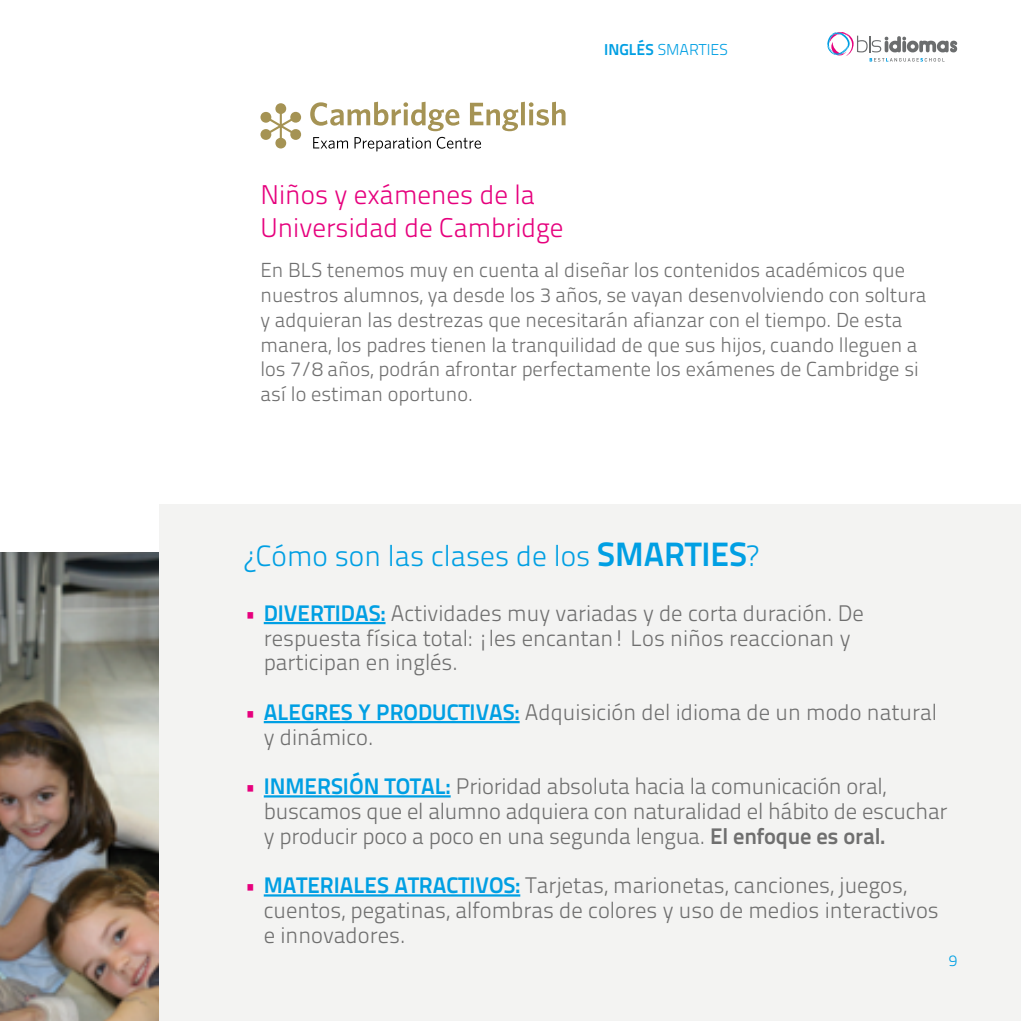
<style>
.page{position:relative;width:1021px;height:1021px;background:#fff}
.page>*{position:absolute;margin:0;border:0;box-sizing:border-box;transform-origin:0 0}
.t1{font:300 29.25px "Titillium Text 22 L";color:#009fe3}
.t2{font:300 27px/32.4px "Titillium Text 22 L";color:#e6007d}
.t3{font:300 22.5px/24.8px "Titillium Text 22 L";color:#6f6f6f}
.t4{font:300 20.25px/24.8px "Titillium Text 22 L";color:#6f6f6f}
.t5{font:300 15.75px "Titillium Text 22 L";color:#009fe3}
.s1{font-weight:700}
.s2{font-weight:700;font-size:33.75px}
.s3{color:#e6007d}
.s4{font-weight:700;color:#009fe3}
</style>
<div class="page">
<svg style="left:827px;top:32px;width:130px;height:30px"></svg>
<img style="left:0;top:552px;width:159px;height:468px">
<div style="left:159px;top:504px;width:861px;height:516px;background:#f3f3f2"></div>
<hr style="left:264px;top:622px;width:121px;height:2px;background:#009fe3">
<hr style="left:264px;top:721px;width:255px;height:2px;background:#009fe3">
<hr style="left:264px;top:795px;width:186px;height:2px;background:#009fe3">
<hr style="left:264px;top:894px;width:256px;height:2px;background:#009fe3">
<svg style="left:310px;top:102px;width:149px;height:29px"></svg>
<svg style="left:470px;top:103px;width:48px;height:28px"></svg>
<svg style="left:521px;top:102px;width:4px;height:23px"></svg>
<svg style="left:529px;top:102px;width:36px;height:24px"></svg>
<svg style="left:313px;top:137px;width:35px;height:12px"></svg>
<svg style="left:354px;top:137px;width:77px;height:14px"></svg>
<svg style="left:437px;top:137px;width:44px;height:12px"></svg>
<svg style="left:260px;top:103px;width:41px;height:45px"></svg>
<p class="t5" style="left:604px;top:38px;width:125px"><span class="s1">INGLÉS</span> SMARTIES</p>
<p class="t2" style="left:260px;top:177px;width:305px">Niños y exámenes de la<br>Universidad de Cambridge</p>
<p class="t4" style="left:260px;top:257px;width:667px">En BLS tenemos muy en cuenta al diseñar los contenidos académicos que nuestros alumnos, ya desde los 3 años, se vayan desenvolviendo con soltura y adquieran las destrezas que necesitarán afianzar con el tiempo. De esta manera, los padres tienen la tranquilidad de que sus hijos, cuando lleguen a los 7/8 años, podrán afrontar perfectamente los exámenes de Cambridge si así lo estiman oportuno.</p>
<h1 class="t1" style="left:244px;top:534px;width:515px">¿Cómo son las clases de los <span class="s2">SMARTIES</span>?</h1>
<p class="t3" style="left:264px;top:599px;width:601px;text-indent:-19px"><span class="s3">•</span> <span class="s4">DIVERTIDAS:</span> Actividades muy variadas y de corta duración. De respuesta física total: ¡les encantan! Los niños reaccionan y participan en inglés.</p>
<p class="t3" style="left:264px;top:698px;width:675px;text-indent:-19px"><span class="s3">•</span> <span class="s4">ALEGRES Y PRODUCTIVAS:</span> Adquisición del idioma de un modo natural y dinámico.</p>
<p class="t3" style="left:264px;top:772px;width:685px;text-indent:-19px"><span class="s3">•</span> <span class="s4">INMERSIÓN TOTAL:</span> Prioridad absoluta hacia la comunicación oral, buscamos que el alumno adquiera con naturalidad el hábito de escuchar y producir poco a poco en una segunda lengua. <span class="s1">El enfoque es oral.</span></p>
<p class="t3" style="left:264px;top:871px;width:676px;text-indent:-19px"><span class="s3">•</span> <span class="s4">MATERIALES ATRACTIVOS:</span> Tarjetas, marionetas, canciones, juegos, cuentos, pegatinas, alfombras de colores y uso de medios interactivos e innovadores.</p>
<p class="t5" style="left:948px;top:949px;width:10px">9</p>
</div>
